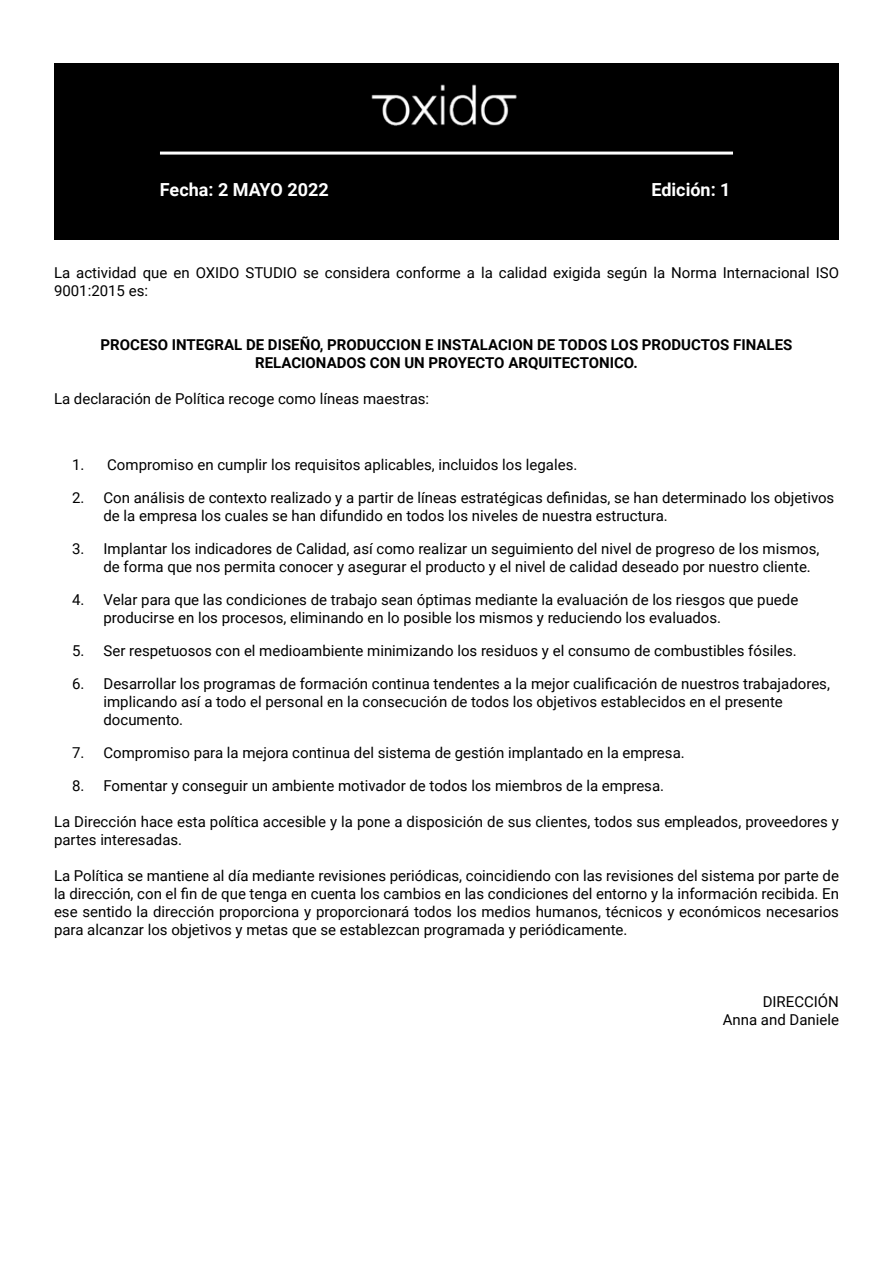
<style>
.page{position:relative;width:893px;height:1263px;background:#fff}
.page>*{position:absolute;margin:0;border:0;box-sizing:border-box;transform-origin:0 0}
.t1{font:700 18px "Roboto";color:#fff}
.t2{font:15px/18px "Roboto";color:#000}
.t3{font:700 15px/18px "Roboto";color:#000;text-align:center}
</style>
<div class="page">
<div style="left:54px;top:63px;width:785px;height:177px;background:#000"></div>
<img style="left:371px;top:84px;width:146px;height:42px">
<hr style="left:160px;top:152px;width:573px;height:3px;background:#fff">
<p class="t1" style="left:160px;top:177px;width:170px">Fecha: 2 MAYO 2022</p>
<p class="t1" style="left:651px;top:177px;width:81px">Edición: 1</p>
<p class="t2" style="left:54px;top:263px;width:786px">La actividad que en OXIDO STUDIO se considera conforme a la calidad exigida según la Norma Internacional ISO<br>9001:2015 es:</p>
<p class="t3" style="left:101px;top:335px;width:693px">PROCESO INTEGRAL DE DISEÑO, PRODUCCION E INSTALACION DE TODOS LOS PRODUCTOS FINALES<br>RELACIONADOS CON UN PROYECTO ARQUITECTONICO.</p>
<p class="t2" style="left:54px;top:389px;width:377px">La declaración de Política recoge como líneas maestras:</p>
<p class="t2" style="left:72px;top:455px;width:507px">1. Compromiso en cumplir los requisitos aplicables, incluidos los legales.</p>
<p class="t2" style="left:104px;top:488px;width:732px;text-indent:-32px">2. Con análisis de contexto realizado y a partir de líneas estratégicas definidas, se han determinado los objetivos de la empresa los cuales se han difundido en todos los niveles de nuestra estructura.</p>
<p class="t2" style="left:104px;top:539px;width:717px;text-indent:-32px">3. Implantar los indicadores de Calidad, así como realizar un seguimiento del nivel de progreso de los mismos, de forma que nos permita conocer y asegurar el producto y el nivel de calidad deseado por nuestro cliente.</p>
<p class="t2" style="left:104px;top:590px;width:696px;text-indent:-32px">4. Velar para que las condiciones de trabajo sean óptimas mediante la evaluación de los riesgos que puede producirse en los procesos, eliminando en lo posible los mismos y reduciendo los evaluados.</p>
<p class="t2" style="left:72px;top:641px;width:726px">5. Ser respetuosos con el medioambiente minimizando los residuos y el consumo de combustibles fósiles.</p>
<p class="t2" style="left:104px;top:674px;width:728px;text-indent:-32px">6. Desarrollar los programas de formación continua tendentes a la mejor cualificación de nuestros trabajadores, implicando así a todo el personal en la consecución de todos los objetivos establecidos en el presente documento.</p>
<p class="t2" style="left:72px;top:743px;width:614px">7. Compromiso para la mejora continua del sistema de gestión implantado en la empresa.</p>
<p class="t2" style="left:72px;top:776px;width:594px">8. Fomentar y conseguir un ambiente motivador de todos los miembros de la empresa.</p>
<p class="t2" style="left:54px;top:812px;width:786px">La Dirección hace esta política accesible y la pone a disposición de sus clientes, todos sus empleados, proveedores y partes interesadas.</p>
<p class="t2" style="left:54px;top:866px;width:786px;text-align:justify">La Política se mantiene al día mediante revisiones periódicas, coincidiendo con las revisiones del sistema por parte de la dirección, con el fin de que tenga en cuenta los cambios en las condiciones del entorno y la información recibida. En ese sentido la dirección proporciona y proporcionará todos los medios humanos, técnicos y económicos necesarios para alcanzar los objetivos y metas que se establezcan programada y periódicamente.</p>
<p class="t2" style="left:723px;top:992px;width:118px;text-align:right">DIRECCIÓN<br>Anna and Daniele</p>
</div>
